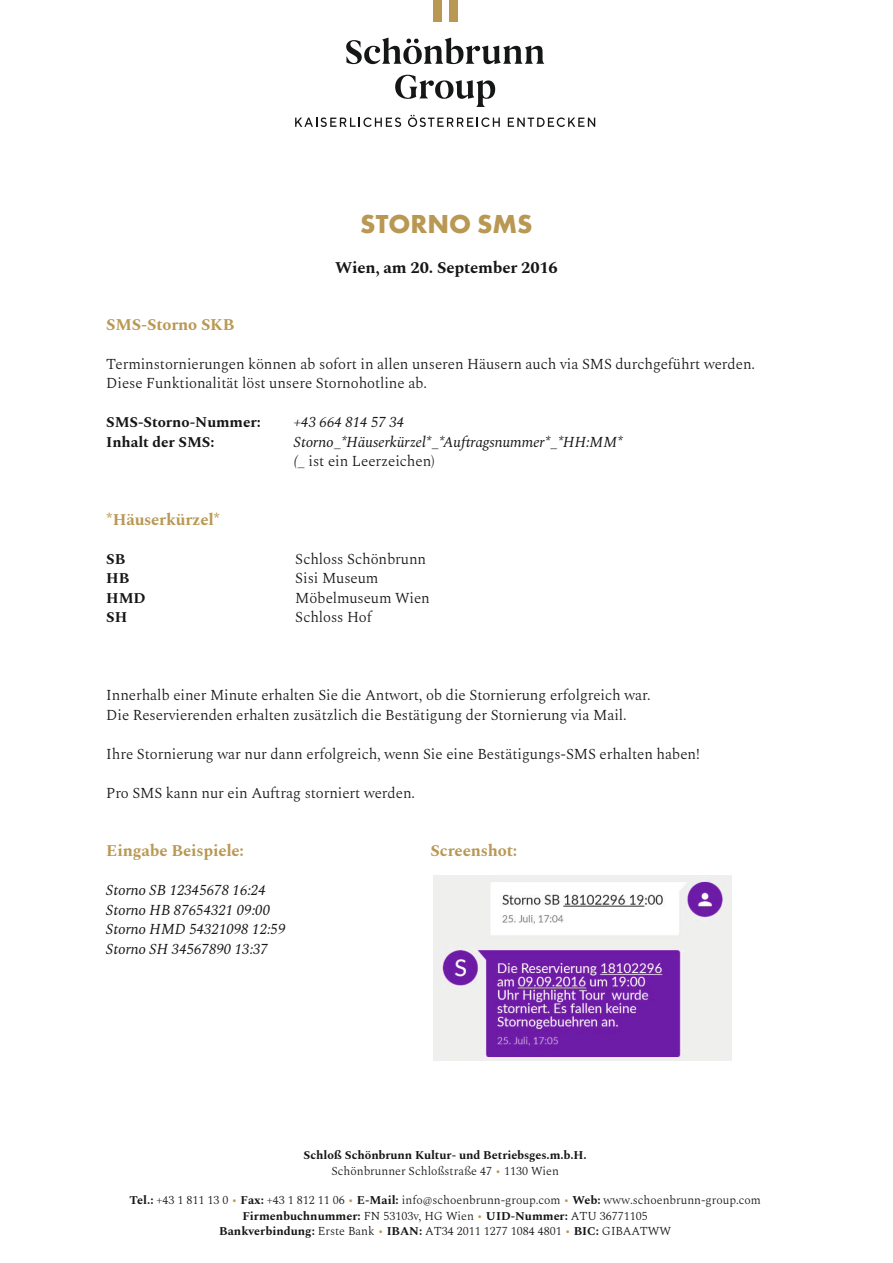
<style>
.page{position:relative;width:893px;height:1263px;background:#fff}
.page>*{position:absolute;margin:0;border:0;box-sizing:border-box;transform-origin:0 0}
.t1{font:700 27px "Futura PT";color:#b99853}
.t2{font:700 16.5px "Spectral";letter-spacing:-.01em;color:#b99853}
.t3{font:700 16.5px "Spectral";letter-spacing:-.01em;color:#151616}
.Fließtext_10pt{font:300 15px/19.5px "Spectral";letter-spacing:-.005em;color:#151616}
.Fließtext_10pt_ohne{font:italic 15px "Spectral";letter-spacing:-.005em;color:#151616}
.Fließtext_10pt-2{font:italic 15px/19.5px "Spectral";letter-spacing:-.005em;color:#151616}
.Fließtext_10pt-3{font:700 15px "Spectral";letter-spacing:-.005em;color:#151616}
.t4{font:300 12px/15.6px "Spectral";color:#151616;text-align:center}
.t5{font:700 12px/15.6px "Spectral";letter-spacing:-.005em;color:#151616;text-align:center}
.s1{font-weight:300;font-style:normal}
.s2{font-weight:300}
.s3{font-weight:300;color:#b99853}
.s4{font-weight:700}
.s5{color:#b99853}
</style>
<div class="page">
<svg style="left:295px;top:117px;width:106px;height:10px"></svg>
<svg style="left:408px;top:115px;width:92px;height:12px"></svg>
<svg style="left:508px;top:117px;width:87px;height:10px"></svg>
<div style="left:433px;top:0;width:8px;height:21px;background:#b99853"></div>
<div style="left:449px;top:0;width:8px;height:21px;background:#b99853"></div>
<svg style="left:346px;top:38px;width:198px;height:26px"></svg>
<svg style="left:395px;top:75px;width:100px;height:32px"></svg>
<img style="left:433px;top:876px;width:298px;height:184px">
<h1 class="t1" style="left:360px;top:207px;width:174px">STORNO SMS</h1>
<h1 class="t3" style="left:335px;top:255px;width:224px">Wien, am 20. September 2016</h1>
<h2 class="t2" style="left:106px;top:312px;width:130px">SMS-Storno SKB</h2>
<p class="Fließtext_10pt" style="left:106px;top:353px;width:650px">Terminstornierungen können ab sofort in allen unseren Häusern auch via SMS durchgeführt werden.<br>Diese Funktionalität löst unsere Stornohotline ab.</p>
<p class="Fließtext_10pt-3" style="left:106px;top:411px;width:156px">SMS-Storno-Nummer:</p>
<p class="Fließtext_10pt-2" style="left:294px;top:411px;width:112px">+43 664 814 57 34</p>
<p class="Fließtext_10pt-3" style="left:106px;top:431px;width:110px">Inhalt der SMS:</p>
<p class="Fließtext_10pt-2" style="left:294px;top:431px;width:330px">Storno_*Häuserkürzel*_*Auftragsnummer*_*HH:MM* (<span class="s1">_ ist ein Leerzeichen)</span></p>
<h2 class="t2" style="left:106px;top:507px;width:115px">*Häuserkürzel*</h2>
<p class="Fließtext_10pt-3" style="left:106px;top:548px;width:21px">SB</p>
<p class="Fließtext_10pt" style="left:295px;top:548px;width:132px">Schloss Schönbrunn</p>
<p class="Fließtext_10pt-3" style="left:106px;top:567px;width:25px">HB</p>
<p class="Fließtext_10pt" style="left:295px;top:567px;width:85px">Sisi Museum</p>
<p class="Fließtext_10pt-3" style="left:106px;top:587px;width:41px">HMD</p>
<p class="Fließtext_10pt" style="left:295px;top:587px;width:136px">Möbelmuseum Wien</p>
<p class="Fließtext_10pt-3" style="left:106px;top:606px;width:23px">SH</p>
<p class="Fließtext_10pt" style="left:295px;top:606px;width:78px">Schloss Hof</p>
<p class="Fließtext_10pt" style="left:106px;top:684px;width:546px">Innerhalb einer Minute erhalten Sie die Antwort, ob die Stornierung erfolgreich war.<br>Die Reservierenden erhalten zusätzlich die Bestätigung der Stornierung via Mail.</p>
<p class="Fließtext_10pt" style="left:106px;top:743px;width:595px">Ihre Stornierung war nur dann erfolgreich, wenn Sie eine Bestätigungs-SMS erhalten haben!</p>
<p class="Fließtext_10pt" style="left:106px;top:782px;width:310px">Pro SMS kann nur ein Auftrag storniert werden.</p>
<h2 class="t2" style="left:106px;top:839px;width:139px">Eingabe Beispiele:</h2>
<h2 class="t2" style="left:430px;top:839px;width:89px">Screenshot:</h2>
<p class="Fließtext_10pt_ohne" style="left:106px;top:879px;width:161px">Storno SB 12345678 16:24</p>
<p class="Fließtext_10pt_ohne" style="left:106px;top:899px;width:165px">Storno HB 87654321 09:00</p>
<p class="Fließtext_10pt_ohne" style="left:106px;top:918px;width:181px">Storno HMD 54321098 12:59</p>
<p class="Fließtext_10pt_ohne" style="left:106px;top:938px;width:163px">Storno SH 34567890 13:37</p>
<p class="t5" style="left:304px;top:1147px;width:285px">Schloß Schönbrunn Kultur- und Betriebsges.m.b.H.<br><span class="s2">Schönbrunner Schloßstraße 47</span> <span class="s3">•</span> <span class="s2">1130 Wien</span></p>
<p class="t4" style="left:130px;top:1191px;width:633px"><span class="s4">Tel.:</span> +43 1 811 13 0 <span class="s5">•</span> <span class="s4">Fax:</span> +43 1 812 11 06 <span class="s5">•</span> <span class="s4">E-Mail:</span> info@schoenbrunn-group.com <span class="s5">•</span> <span class="s4">Web:</span> www.schoenbrunn-group.com<br><span class="s4">Firmenbuchnummer:</span> FN 53103v, HG Wien <span class="s5">•</span> <span class="s4">UID-Nummer:</span> ATU 36771105<br><span class="s4">Bankverbindung:</span> Erste Bank <span class="s5">•</span> <span class="s4">IBAN:</span> AT34 2011 1277 1084 4801 <span class="s5">•</span> <span class="s4">BIC:</span> GIBAATWW</p>
</div>
